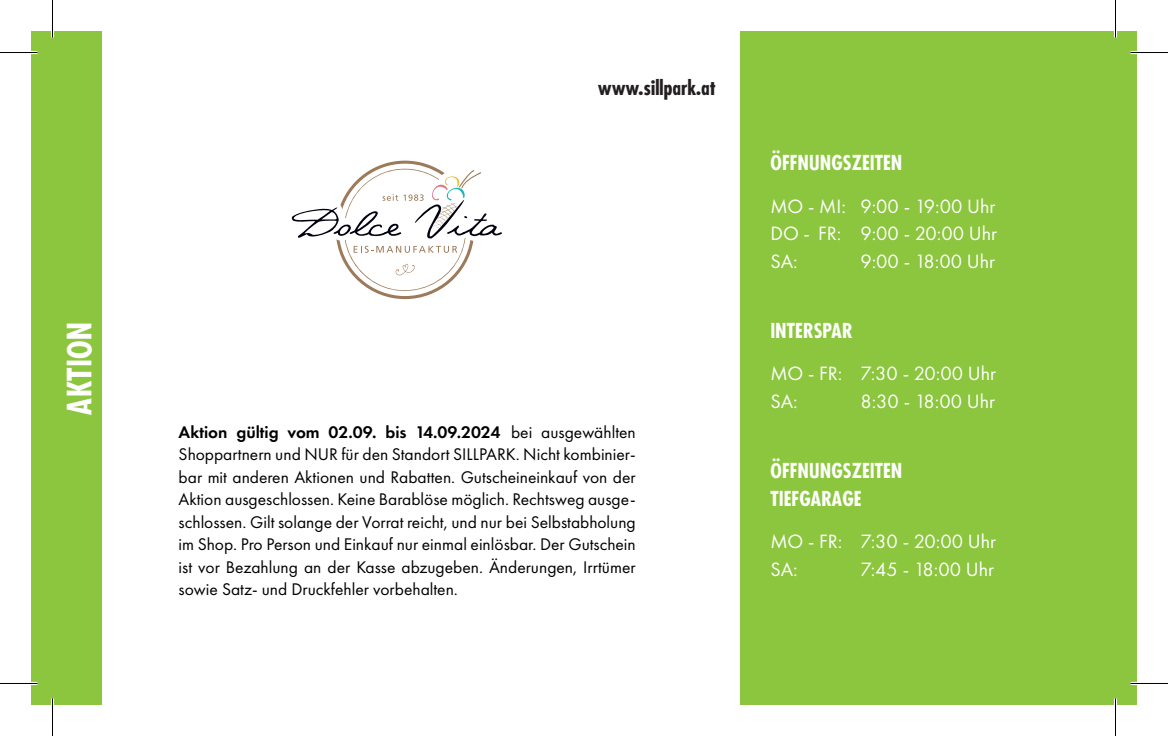
<style>
.page{position:relative;width:1168px;height:736px;background:#fff}
.page>*{position:absolute;margin:0;border:0;box-sizing:border-box;transform-origin:0 0}
.t1{font:700 condensed 32.5px "Futura";color:#fff}
.t2{font:20px/27.5px "Futura PT";color:#fff}
.t3{font:700 condensed 20px/27.5px "Futura";color:#fff}
.t4{font:700 condensed 20px "Futura";color:#231f20}
.t5{font:17.5px/22.5px "Futura PT";color:#000001;text-align:justify}
.s1{font-weight:600}
</style>
<div class="page">
<div style="left:31px;top:31px;width:71px;height:673px;background:#8bc63e"></div>
<div style="left:740px;top:31px;width:397px;height:673px;background:#8bc63e"></div>
<svg style="left:292px;top:161px;width:210px;height:138px"></svg>
<hr style="left:0;top:51px;width:38px;height:3px;background:#fff">
<hr style="left:1130px;top:51px;width:38px;height:3px;background:#fff">
<hr style="left:0;top:682px;width:38px;height:3px;background:#fff">
<hr style="left:1130px;top:682px;width:38px;height:3px;background:#fff">
<hr style="left:51px;top:0;width:3px;height:37px;background:#fff">
<hr style="left:51px;top:698px;width:3px;height:38px;background:#fff">
<hr style="left:1114px;top:0;width:3px;height:37px;background:#fff">
<hr style="left:1114px;top:698px;width:3px;height:38px;background:#fff">
<hr style="left:0;top:52px;width:38px;height:1px;background:#000">
<hr style="left:1130px;top:52px;width:38px;height:1px;background:#000">
<hr style="left:0;top:683px;width:38px;height:1px;background:#000">
<hr style="left:1130px;top:683px;width:38px;height:1px;background:#000">
<hr style="left:52px;top:0;width:1px;height:37px;background:#000">
<hr style="left:52px;top:698px;width:1px;height:38px;background:#000">
<hr style="left:1115px;top:0;width:1px;height:37px;background:#000">
<hr style="left:1115px;top:698px;width:1px;height:38px;background:#000">
<h1 class="t1" style="left:58px;top:414px;width:95px;rotate:-90deg">AKTION</h1>
<p class="t4" style="left:598px;top:75px;width:120px">www.sillpark.at</p>
<p class="t5" style="left:179px;top:420px;width:459px"><span class="s1">Aktion gültig vom 02.09. bis 14.09.2024</span> bei ausgewählten Shoppartnern und NUR für den Standort SILLPARK. Nicht kombinier&shy;bar mit anderen Aktionen und Rabatten. Gutscheineinkauf von der Aktion ausgeschlossen. Keine Barablöse möglich. Rechtsweg ausge&shy;schlossen. Gilt solange der Vorrat reicht, und nur bei Selbstabholung im Shop. Pro Person und Einkauf nur einmal einlösbar. Der Gutschein ist vor Bezahlung an der Kasse abzugeben. Änderungen, Irrtümer sowie Satz- und Druckfehler vorbehalten.</p>
<p class="t3" style="left:770px;top:149px;width:134px">ÖFFNUNGSZEITEN</p>
<p class="t2" style="left:770px;top:192px;width:228px;text-align:justify">MO - MI: 9:00 - 19:00 Uhr DO - FR: 9:00 - 20:00 Uhr SA:</p>
<p class="t2" style="left:860px;top:247px;width:136px">9:00 - 18:00 Uhr</p>
<p class="t3" style="left:770px;top:316px;width:84px">INTERSPAR</p>
<p class="t2" style="left:770px;top:360px;width:227px">MO - FR: 7:30 - 20:00 Uhr<br>SA:</p>
<p class="t2" style="left:860px;top:387px;width:136px">8:30 - 18:00 Uhr</p>
<p class="t3" style="left:770px;top:456px;width:134px">ÖFFNUNGSZEITEN<br>TIEFGARAGE</p>
<p class="t2" style="left:770px;top:527px;width:227px">MO - FR: 7:30 - 20:00 Uhr<br>SA:</p>
<p class="t2" style="left:860px;top:555px;width:135px">7:45 - 18:00 Uhr</p>
</div>
